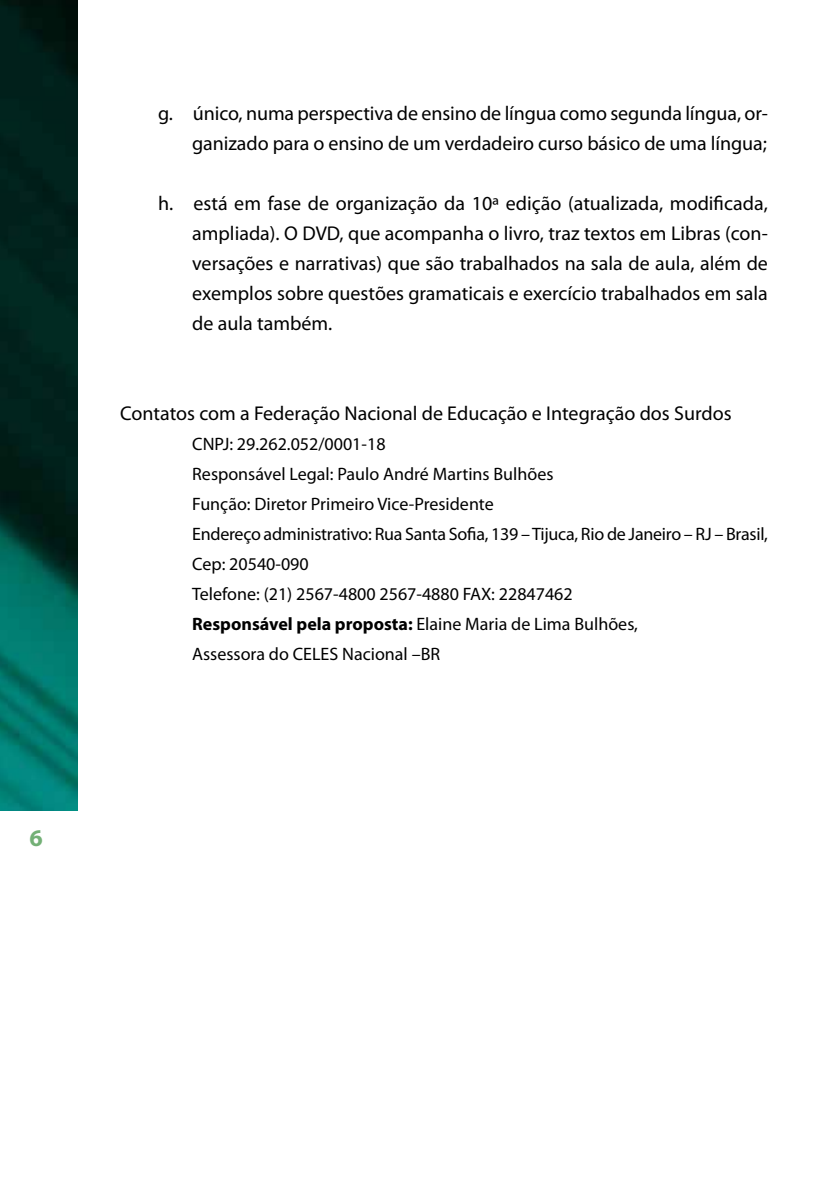
<style>
.page{position:relative;width:840px;height:1191px;background:#fff}
.page>*{position:absolute;margin:0;border:0;box-sizing:border-box;transform-origin:0 0}
.t1{font:700 24px "Myriad Pro";color:#73b076}
.t2{font:20px/30px "Myriad Pro";letter-spacing:-.005em;color:#000;text-align:right}
.t3{font:18px/30px "Myriad Pro";color:#000}
.s1{font-weight:700}
</style>
<div class="page">
<img style="left:0;top:0;width:78px;height:810px">
<p class="t1" style="left:29px;top:822px;width:15px">6</p>
<p class="t2" style="left:158px;top:98px;width:611px">g. único, numa perspectiva de ensino de língua como segunda língua, or&shy;ganizado para o ensino de um verdadeiro curso básico de uma língua;</p>
<p class="t2" style="left:192px;top:188px;width:577px;text-align:justify;text-indent:-34px">h. está em fase de organização da 10ª edição (atualizada, modificada, ampliada). O DVD, que acompanha o livro, traz textos em Libras (con&shy;versações e narrativas) que são trabalhados na sala de aula, além de exemplos sobre questões gramaticais e exercício trabalhados em sala de aula também.</p>
<p class="t2" style="left:120px;top:398px;width:612px">Contatos com a Federação Nacional de Educação e Integração dos Surdos</p>
<p class="t3" style="left:192px;top:429px;width:577px">CNPJ: 29.262.052/0001-18<br>Responsável Legal: Paulo André Martins Bulhões<br>Função: Diretor Primeiro Vice-Presidente<br>Endereço administrativo: Rua Santa Sofia, 139 – Tijuca, Rio de Janeiro – RJ – Brasil, Cep: 20540-090<br>Telefone: (21) 2567-4800 2567-4880 FAX: 22847462<br><span class="s1">Responsável pela proposta:</span> Elaine Maria de Lima Bulhões,<br>Assessora do CELES Nacional –BR</p>
</div>
